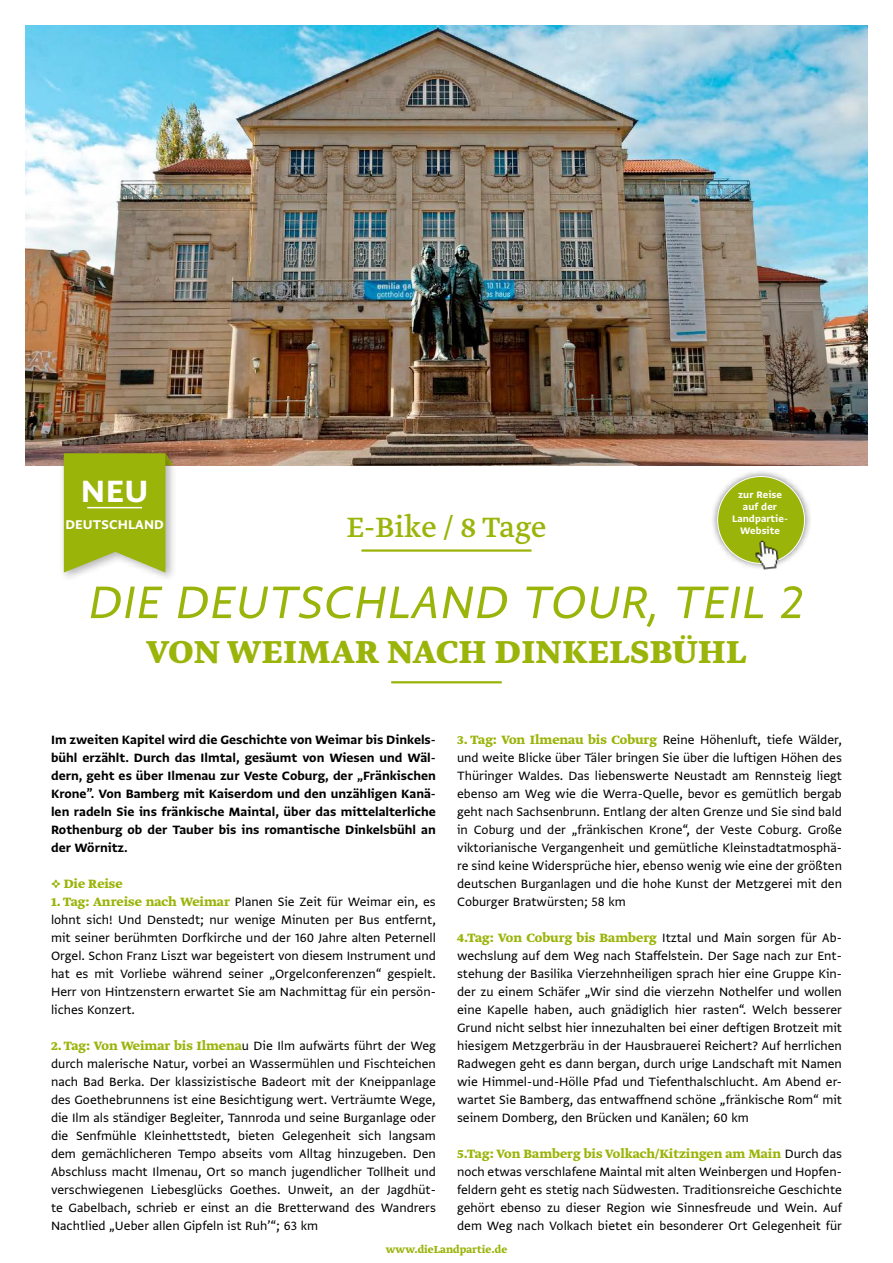
<style>
.page{position:relative;width:893px;height:1263px;background:#fff}
.page>*{position:absolute;margin:0;border:0;box-sizing:border-box;transform-origin:0 0}
.t1{font:italic 54px "Greta Sans Std";letter-spacing:.01em;color:#9bb409}
.t2{font:700 37.5px "Greta Text Pro";letter-spacing:.015em;color:#9bb409}
.t3{font:36.45px "Greta Sans Std Bld";color:#fff}
.t4{font:33px "Greta Text Pro";color:#9bb409}
.t5{font:15px "Greta Sans Std Bld";letter-spacing:.01em;color:#fff}
.t6{font:14.25px/18px "Greta Sans Std";color:#000;text-align:justify}
.t7{font:14.25px/18px "Greta Sans Std Bld";color:#000;text-align:justify}
.t8{font:700 14.25px "Greta Text Pro";color:#9bb409}
.t9{font:700 12px "Greta Text Pro";letter-spacing:.005em;color:#9bb409}
.t10{font:11.25px/11.9px "Greta Sans Std Bld";letter-spacing:.005em;color:#fff;text-align:center}
.s1{font-family:"Greta Text Pro";font-weight:700;color:#9bb409}
.s2{font-family:"Greta Sans Std";font-weight:400;color:#000}
</style>
<div class="page">
<img style="left:26px;top:26px;width:841px;height:439px">
<hr style="left:361px;top:549px;width:170px;height:3px;background:#9bb409">
<hr style="left:391px;top:681px;width:111px;height:2px;background:#9bb409">
<div style="left:59px;top:448px;width:118px;height:135px;background:#000;opacity:.3"></div>
<svg style="left:64px;top:453px;width:109px;height:120px;background:#a5ba29"></svg>
<hr style="left:87px;top:507px;width:55px;height:1px;background:#fff">
<div style="left:710px;top:469px;width:102px;height:102px;background:#000;opacity:.5"></div>
<div style="left:718px;top:476px;width:86px;height:87px;background:#9bb409;border-radius:50%"></div>
<img style="left:753px;top:540px;width:28px;height:31px">
<h3 class="t3" style="left:81px;top:470px;width:69px">NEU</h3>
<p class="t5" style="left:65px;top:515px;width:100px">DEUTSCHLAND</p>
<h3 class="t4" style="left:347px;top:507px;width:201px">E-Bike / 8 Tage</h3>
<p class="t10" style="left:732px;top:489px;width:57px">zur Reise auf der<br>Landpartie-<br>Website</p>
<h1 class="t1" style="left:89px;top:570px;width:717px">DIE DEUTSCHLAND TOUR, TEIL 2</h1>
<h2 class="t2" style="left:146px;top:627px;width:602px">VON WEIMAR NACH DINKELSBÜHL</h2>
<p class="t7" style="left:51px;top:730px;width:386px">Im zweiten Kapitel wird die Geschichte von Weimar bis Dinkels&shy;bühl erzählt. Durch das Ilmtal, gesäumt von Wiesen und Wäl&shy;dern, geht es über Ilmenau zur Veste Coburg, der „Fränkischen Krone”. Von Bamberg mit Kaiserdom und den unzähligen Kanä&shy;len radeln Sie ins fränkische Maintal, über das mittelalterliche Rothenburg ob der Tauber bis ins romantische Dinkelsbühl an der Wörnitz.</p>
<p class="t8" style="left:51px;top:874px;width:73px">١ Die Reise</p>
<p class="t6" style="left:51px;top:892px;width:386px"><span class="s1">1. Tag: Anreise nach Weimar</span> Planen Sie Zeit für Weimar ein, es lohnt sich! Und Denstedt; nur wenige Minuten per Bus entfernt, mit seiner berühmten Dorfkirche und der 160 Jahre alten Peternell Orgel. Schon Franz Liszt war begeistert von diesem Instrument und hat es mit Vorliebe während seiner „Orgelconferenzen“ gespielt.<br>Herr von Hintzenstern erwartet Sie am Nachmittag für ein persön&shy;liches Konzert.</p>
<p class="t6" style="left:51px;top:1036px;width:386px"><span class="s1">2. Tag: Von Weimar bis Ilmena</span>u Die Ilm aufwärts führt der Weg durch malerische Natur, vorbei an Wassermühlen und Fischteichen nach Bad Berka. Der klassizistische Badeort mit der Kneippanlage des Goethebrunnens ist eine Besichtigung wert. Verträumte Wege, die Ilm als ständiger Begleiter, Tannroda und seine Burganlage oder die Senfmühle Kleinhettstedt, bieten Gelegenheit sich langsam dem gemächlicheren Tempo abseits vom Alltag hinzugeben. Den Abschluss macht Ilmenau, Ort so manch jugendlicher Tollheit und verschwiegenen Liebesglücks Goethes. Unweit, an der Jagdhüt&shy;te Gabelbach, schrieb er einst an die Bretterwand des Wandrers Nachtlied „Ueber allen Gipfeln ist Ruh’“; 63 km</p>
<p class="t6" style="left:457px;top:730px;width:386px"><span class="s1">3. Tag: Von Ilmenau bis Coburg</span> Reine Höhenluft, tiefe Wälder, und weite Blicke über Täler bringen Sie über die luftigen Höhen des Thüringer Waldes. Das liebenswerte Neustadt am Rennsteig liegt ebenso am Weg wie die Werra-Quelle, bevor es gemütlich bergab geht nach Sachsenbrunn. Entlang der alten Grenze und Sie sind bald in Coburg und der „fränkischen Krone“, der Veste Coburg. Große viktorianische Vergangenheit und gemütliche Kleinstadtatmosphä&shy;re sind keine Widersprüche hier, ebenso wenig wie eine der größten deutschen Burganlagen und die hohe Kunst der Metzgerei mit den Coburger Bratwürsten; 58 km</p>
<p class="t8" style="left:457px;top:928px;width:386px">4.Tag: Von Coburg bis Bamberg <span class="s2">Itztal und Main sorgen für Ab-</span></p>
<p class="t6" style="left:457px;top:946px;width:386px">wechslung auf dem Weg nach Staffelstein. Der Sage nach zur Ent&shy;stehung der Basilika Vierzehnheiligen sprach hier eine Gruppe Kin&shy;der zu einem Schäfer „Wir sind die vierzehn Nothelfer und wollen eine Kapelle haben, auch gnädiglich hier rasten“. Welch besserer Grund nicht selbst hier innezuhalten bei einer deftigen Brotzeit mit hiesigem Metzgerbräu in der Hausbrauerei Reichert? Auf herrlichen Radwegen geht es dann bergan, durch urige Landschaft mit Namen wie Himmel-und-Hölle Pfad und Tiefenthalschlucht. Am Abend er&shy;wartet Sie Bamberg, das entwaffnend schöne „fränkische Rom“ mit seinem Domberg, den Brücken und Kanälen; 60 km</p>
<p class="t8" style="left:457px;top:1144px;width:386px">5.Tag: Von Bamberg bis Volkach/Kitzingen am Main <span class="s2">Durch das</span></p>
<p class="t6" style="left:457px;top:1162px;width:386px">noch etwas verschlafene Maintal mit alten Weinbergen und Hopfen&shy;feldern geht es stetig nach Südwesten. Traditionsreiche Geschichte gehört ebenso zu dieser Region wie Sinnesfreude und Wein. Auf dem Weg nach Volkach bietet ein besonderer Ort Gelegenheit für</p>
<p class="t9" style="left:386px;top:1241px;width:123px">www.dieLandpartie.de</p>
</div>
